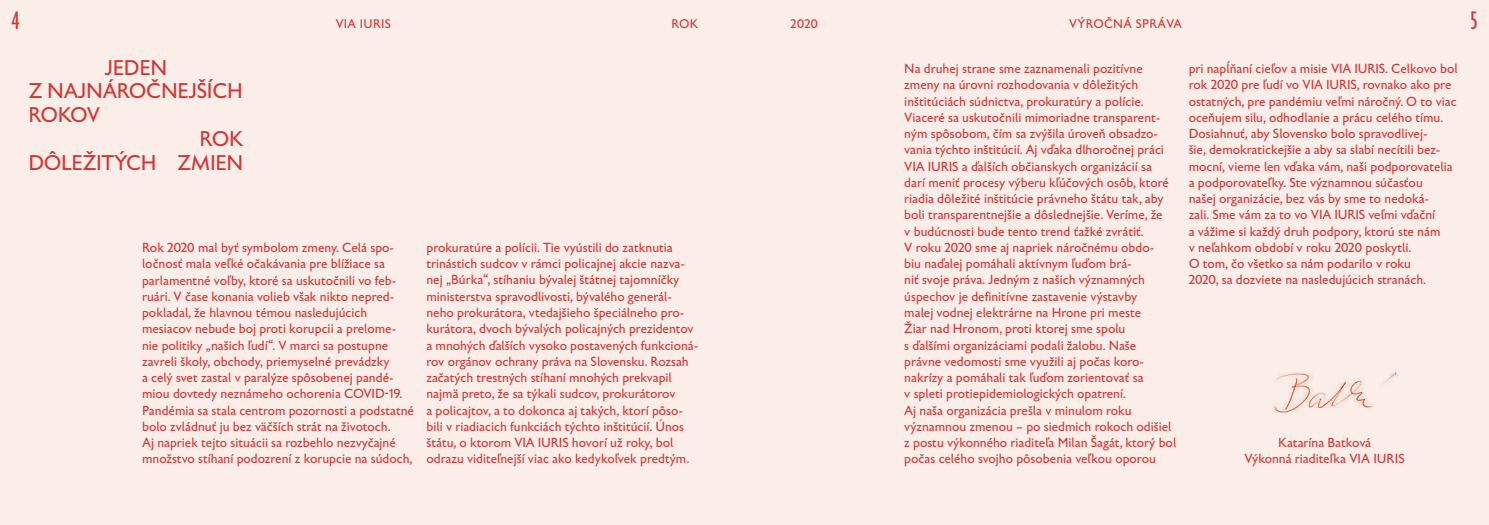
<style>
.page{position:relative;width:1489px;height:525px;background:#fff}
.page>*{position:absolute;margin:0;border:0;box-sizing:border-box;transform-origin:0 0}
.t1{font:25px "BC Eric Machat Headline";color:#d23535}
.t2{font:21.25px "BC Eric Machat";letter-spacing:-.015em;color:#d23535}
.t3{font:13.12px/16.2px "BC Eric Machat";color:#d23535}
.t4{font:12.5px "BC Eric Machat";letter-spacing:.025em;color:#d23535}
</style>
<div class="page">
<div style="left:0;top:0;width:1488px;height:524px;background:#fbede8"></div>
<img style="left:1273px;top:372px;width:125px;height:41px">
<h1 class="t1" style="left:11px;top:7px;width:10px">4</h1>
<p class="t4" style="left:336px;top:16px;width:57px">VIA IURIS</p>
<p class="t4" style="left:671px;top:16px;width:28px">ROK</p>
<p class="t4" style="left:790px;top:16px;width:29px">2020</p>
<p class="t4" style="left:1069px;top:16px;width:114px">VÝROČNÁ SPRÁVA</p>
<h1 class="t1" style="left:1470px;top:7px;width:8px">5</h1>
<h2 class="t2" style="left:104px;top:55px;width:64px">JEDEN</h2>
<h2 class="t2" style="left:29px;top:79px;width:216px">Z NAJNÁROČNEJŠÍCH</h2>
<h2 class="t2" style="left:28px;top:102px;width:73px">ROKOV</h2>
<h2 class="t2" style="left:200px;top:126px;width:45px">ROK</h2>
<h2 class="t2" style="left:28px;top:150px;width:216px">DÔLEŽITÝCH ZMIEN</h2>
<p class="t3" style="left:142px;top:239px;width:273px">Rok 2020 mal byť symbolom zmeny. Celá spo&shy;ločnosť mala veľké očakávania pre blížiace sa parlamentné voľby, ktoré sa uskutočnili vo feb&shy;ruári. V čase konania volieb však nikto nepred&shy;pokladal, že hlavnou témou nasledujúcich mesiacov nebude boj proti korupcii a prelome&shy;nie politiky „našich ľudí“. V marci sa postupne zavreli školy, obchody, priemyselné prevádzky<br>a celý svet zastal v paralýze spôsobenej pandé&shy;miou dovtedy neznámeho ochorenia COVID-19.<br>Pandémia sa stala centrom pozornosti a podstatné bolo zvládnuť ju bez väčších strát na životoch.<br>Aj napriek tejto situácii sa rozbehlo nezvyčajné množstvo stíhaní podozrení z korupcie na súdoch,</p>
<p class="t3" style="left:426px;top:239px;width:273px">prokuratúre a polícii. Tie vyústili do zatknutia trinástich sudcov v rámci policajnej akcie nazva&shy;nej „Búrka“, stíhaniu bývalej štátnej tajomníčky ministerstva spravodlivosti, bývalého generál&shy;neho prokurátora, vtedajšieho špeciálneho pro&shy;kurátora, dvoch bývalých policajných prezidentov a mnohých ďalších vysoko postavených funkcioná&shy;rov orgánov ochrany práva na Slovensku. Rozsah začatých trestných stíhaní mnohých prekvapil najmä preto, že sa týkali sudcov, prokurátorov<br>a policajtov, a to dokonca aj takých, ktorí pôso&shy;bili v riadiacich funkciách týchto inštitúcií. Únos štátu, o ktorom VIA IURIS hovorí už roky, bol odrazu viditeľnejší viac ako kedykoľvek predtým.</p>
<p class="t3" style="left:904px;top:61px;width:273px">Na druhej strane sme zaznamenali pozitívne zmeny na úrovni rozhodovania v dôležitých inštitúciách súdnictva, prokuratúry a polície.<br>Viaceré sa uskutočnili mimoriadne transparent&shy;ným spôsobom, čím sa zvýšila úroveň obsadzo&shy;vania týchto inštitúcií. Aj vďaka dlhoročnej práci VIA IURIS a ďalších občianskych organizácií sa<br>darí meniť procesy výberu kľúčových osôb, ktoré riadia dôležité inštitúcie právneho štátu tak, aby boli transparentnejšie a dôslednejšie. Veríme, že<br>v budúcnosti bude tento trend ťažké zvrátiť.<br>V roku 2020 sme aj napriek náročnému obdo-<br>biu naďalej pomáhali aktívnym ľuďom brá-<br>niť svoje práva. Jedným z našich významných úspechov je definitívne zastavenie výstavby<br>malej vodnej elektrárne na Hrone pri meste<br>Žiar nad Hronom, proti ktorej sme spolu<br>s ďalšími organizáciami podali žalobu. Naše právne vedomosti sme využili aj počas koro&shy;nakrízy a pomáhali tak ľuďom zorientovať sa<br>v spleti protiepidemiologických opatrení.<br>Aj naša organizácia prešla v minulom roku významnou zmenou – po siedmich rokoch odišiel z postu výkonného riaditeľa Milan Šagát, ktorý bol počas celého svojho pôsobenia veľkou oporou</p>
<p class="t3" style="left:1188px;top:61px;width:270px">pri napĺňaní cieľov a misie VIA IURIS. Celkovo bol rok 2020 pre ľudí vo VIA IURIS, rovnako ako pre ostatných, pre pandémiu veľmi náročný. O to viac oceňujem silu, odhodlanie a prácu celého tímu.<br>Dosiahnuť, aby Slovensko bolo spravodlivej-<br>šie, demokratickejšie a aby sa slabí necítili bez&shy;mocní, vieme len vďaka vám, naši podporovatelia a podporovateľky. Ste významnou súčasťou<br>našej organizácie, bez vás by sme to nedoká-<br>zali. Sme vám za to vo VIA IURIS veľmi vďační<br>a vážime si každý druh podpory, ktorú ste nám<br>v neľahkom období v roku 2020 poskytli.<br>O tom, čo všetko sa nám podarilo v roku<br>2020, sa dozviete na nasledujúcich stranách.</p>
<p class="t3" style="left:1244px;top:434px;width:162px;text-align:center">Katarína Batková<br>Výkonná riaditeľka VIA IURIS</p>
</div>
